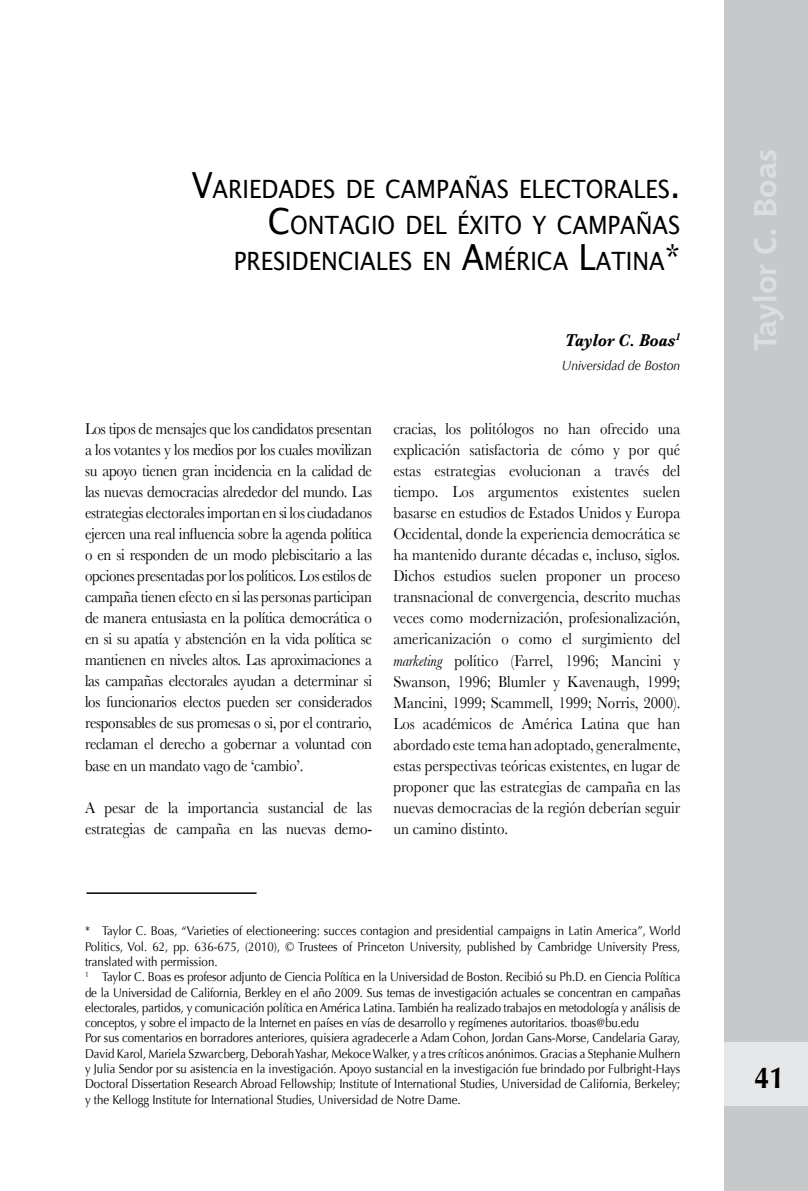
<style>
.page{position:relative;width:808px;height:1191px;background:#fff}
.page>*{position:absolute;margin:0;border:0;box-sizing:border-box;transform-origin:0 0}
.t1{font:700 31.5px "Chianti BT";color:#dcddde}
.t2{font:700 30px "Optima";color:#000;scale:.9 1}
.t3{font:25.2px/36px "Lucida Grande";color:#000;text-align:right;scale:.9 1}
.t4{font:italic 700 18px "Baskerville";color:#000;scale:.9 1}
.t5{font:16.5px/21px "Baskerville";letter-spacing:-.01em;color:#000;text-align:justify;scale:.9 1}
.t6{font:italic 13.5px "Optima";color:#000;scale:.9 1}
.t7{font:12.75px/15.3px "Optima";color:#000;scale:.9 1}
.s1{font-size:36px}
.s2{font-style:italic}
</style>
<div class="page">
<div style="left:724px;top:0;width:84px;height:1191px;background:#c7c8ca"></div>
<div style="left:724px;top:1042px;width:84px;height:64px;background:#e6e7e8"></div>
<hr style="left:86px;top:892px;width:171px;height:2px;background:#000">
<h3 class="t3" style="left:191px;top:172px;width:545px"><span class="s1">V</span>ARIEDADES DE CAMPAÑAS ELECTORALES<span class="s1">.<br>C</span>ONTAGIO DEL ÉXITO Y CAMPAÑAS<br>PRESIDENCIALES EN <span class="s1">A</span>MÉRICA <span class="s1">L</span>ATINA<span class="s1">*</span></h3>
<p class="t5" style="left:85px;top:418px;width:320px">Los tipos de mensajes que los candidatos presentan a los votantes y los medios por los cuales movilizan su apoyo tienen gran incidencia en la calidad de las nuevas democracias alrededor del mundo. Las estrategias electorales importan en si los ciudadanos ejercen una real influencia sobre la agenda política o en si responden de un modo plebiscitario a las opciones presentadas por los políticos. Los estilos de campaña tienen efecto en si las personas participan de manera entusiasta en la política democrática o en si su apatía y abstención en la vida política se mantienen en niveles altos. Las aproximaciones a las campañas electorales ayudan a determinar si los funcionarios electos pueden ser considerados responsables de sus promesas o si, por el contrario, reclaman el derecho a gobernar a voluntad con base en un mandato vago de ‘cambio’.</p>
<p class="t5" style="left:85px;top:796px;width:320px">A pesar de la importancia sustancial de las estrategias de campaña en las nuevas demo-</p>
<p class="t4" style="left:565px;top:330px;width:129px">Taylor C. Boas<sup>1</sup></p>
<p class="t6" style="left:562px;top:357px;width:133px">Universidad de Boston</p>
<p class="t5" style="left:393px;top:418px;width:320px">cracias, los politólogos no han ofrecido una explicación satisfactoria de cómo y por qué estas estrategias evolucionan a través del tiempo. Los argumentos existentes suelen basarse en estudios de Estados Unidos y Europa Occidental, donde la experiencia democrática se ha mantenido durante décadas e, incluso, siglos.<br>Dichos estudios suelen proponer un proceso transnacional de convergencia, descrito muchas veces como modernización, profesionalización, americanización o como el surgimiento del <span class="s2">marketing</span> político (Farrel, 1996; Mancini y Swanson, 1996; Blumler y Kavenaugh, 1999; Mancini, 1999; Scammell, 1999; Norris, 2000).<br>Los académicos de América Latina que han abordado este tema han adoptado, generalmente, estas perspectivas teóricas existentes, en lugar de proponer que las estrategias de campaña en las nuevas democracias de la región deberían seguir un camino distinto.</p>
<p class="t7" style="left:85px;top:923px;width:663px">* Taylor C. Boas, “Varieties of electioneering: succes contagion and presidential campaigns in Latin America”, World Politics, Vol. 62, pp. 636-675, (2010), © Trustees of Princeton University, published by Cambridge University Press, translated with permission.<br><sup>1</sup> Taylor C. Boas es profesor adjunto de Ciencia Política en la Universidad de Boston. Recibió su Ph.D. en Ciencia Política de la Universidad de California, Berkley en el año 2009. Sus temas de investigación actuales se concentran en campañas electorales, partidos, y comunicación política en América Latina. También ha realizado trabajos en metodología y análisis de conceptos, y sobre el impacto de la Internet en países en vías de desarrollo y regímenes autoritarios. tboas@bu.edu<br>Por sus comentarios en borradores anteriores, quisiera agradecerle a Adam Cohon, Jordan Gans-Morse, Candelaria Garay, David Karol, Mariela Szwarcberg, Deborah Yashar, Mekoce Walker, y a tres críticos anónimos. Gracias a Stephanie Mulhern y Julia Sendor por su asistencia en la investigación. Apoyo sustancial en la investigación fue brindado por Fulbright-Hays Doctoral Dissertation Research Abroad Fellowship; Institute of International Studies, Universidad de California, Berkeley; y the Kellogg Institute for International Studies, Universidad de Notre Dame.</p>
<h1 class="t1" style="left:746px;top:351px;width:204px;rotate:-90deg">Taylor C. Boas</h1>
<h2 class="t2" style="left:754px;top:1060px;width:35px">41</h2>
</div>
